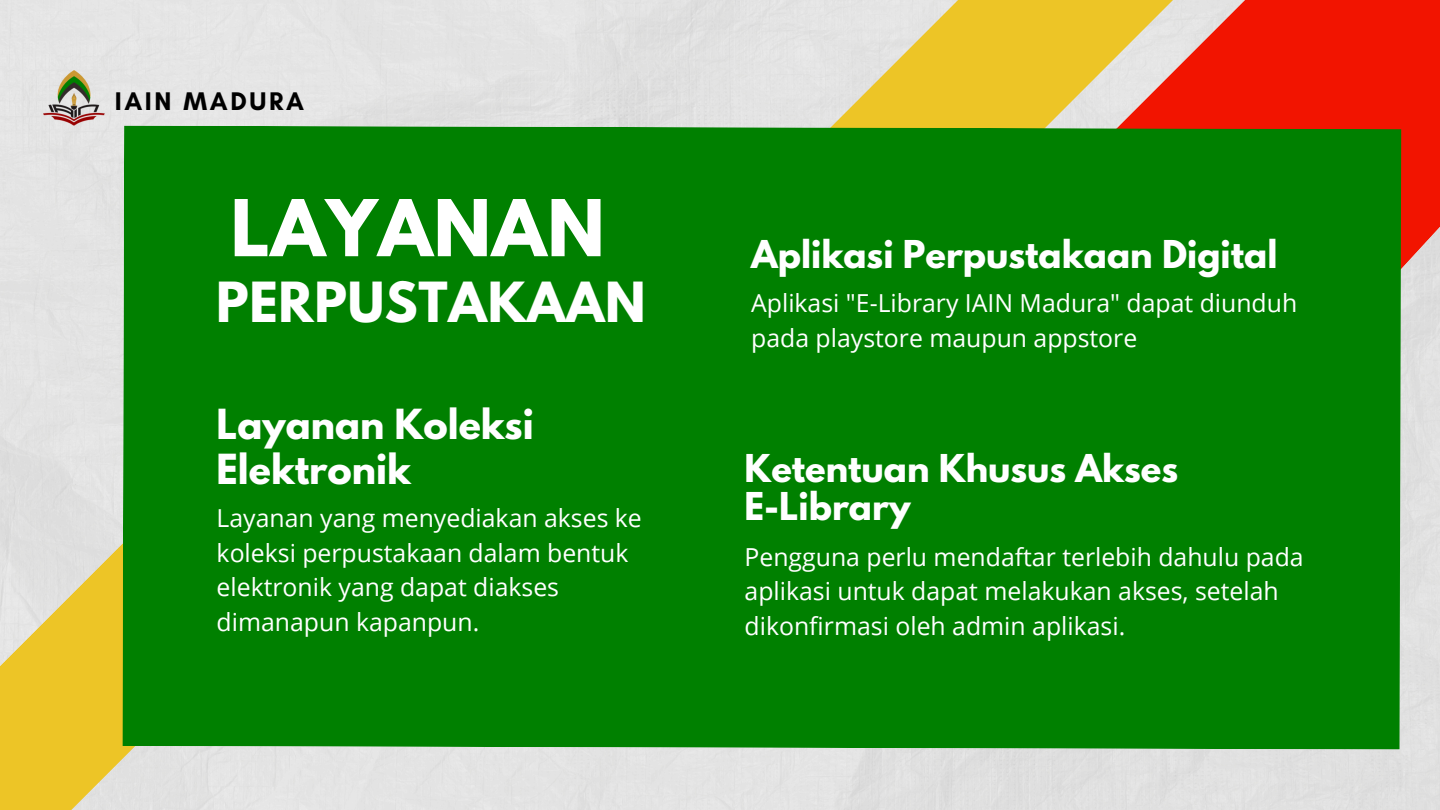
<style>
.page{position:relative;width:1440px;height:810px;background:#fff}
.page>*{position:absolute;margin:0;border:0;box-sizing:border-box;transform-origin:0 0}
.t1{font:700 69.4px "League Spartan";letter-spacing:.015em;color:#fff}
.t2{font:700 49px "League Spartan";letter-spacing:.015em;color:#fff}
.t3{font:700 36.8px/45px "League Spartan";color:#fff}
.t4{font:700 34px/38.2px "League Spartan";color:#fff}
.t5{font:700 26px "Glacial Indifference";letter-spacing:.1em;color:#000}
.t6{font:24.8px/34.5px "Open Sans";color:#fff}
</style>
<div class="page">
<svg style="left:0;top:497px;width:276px;height:313px;background:#e6d385"></svg>
<svg style="left:658px;top:0;width:332px;height:126px;background:#e5daac"></svg>
<div style="left:990px;top:0;width:62px;height:126px;background:#edc526"></div>
<svg style="left:1052px;top:0;width:388px;height:527px;background:#ec684a"></svg>
<div style="left:122px;top:126px;width:1279px;height:624px;background:#008000"></div>
<img style="left:44px;top:70px;width:60px;height:56px">
<h3 class="t5" style="left:115px;top:85px;width:191px">IAIN MADURA</h3>
<h3 class="t1" style="left:231px;top:194px;width:376px">LAYANAN</h3>
<p class="t2" style="left:216px;top:278px;width:431px">PERPUSTAKAAN</p>
<h1 class="t3" style="left:217px;top:407px;width:319px">Layanan Koleksi<br>Elektronik</h1>
<h4 class="t6" style="left:217px;top:501px;width:427px">Layanan yang menyediakan akses ke koleksi perpustakaan dalam bentuk elektronik yang dapat diakses dimanapun kapanpun.</h4>
<p class="t4" style="left:751px;top:239px;width:528px">Aplikasi Perpustakaan Digital</p>
<p class="t6" style="left:751px;top:286px;width:548px">Aplikasi "E-Library IAIN Madura" dapat diunduh pada playstore maupun appstore</p>
<h3 class="t4" style="left:745px;top:454px;width:435px">Ketentuan Khusus Akses<br>E-Library</h3>
<p class="t6" style="left:745px;top:539px;width:561px">Pengguna perlu mendaftar terlebih dahulu pada aplikasi untuk dapat melakukan akses, setelah dikonfirmasi oleh admin aplikasi.</p>
</div>
